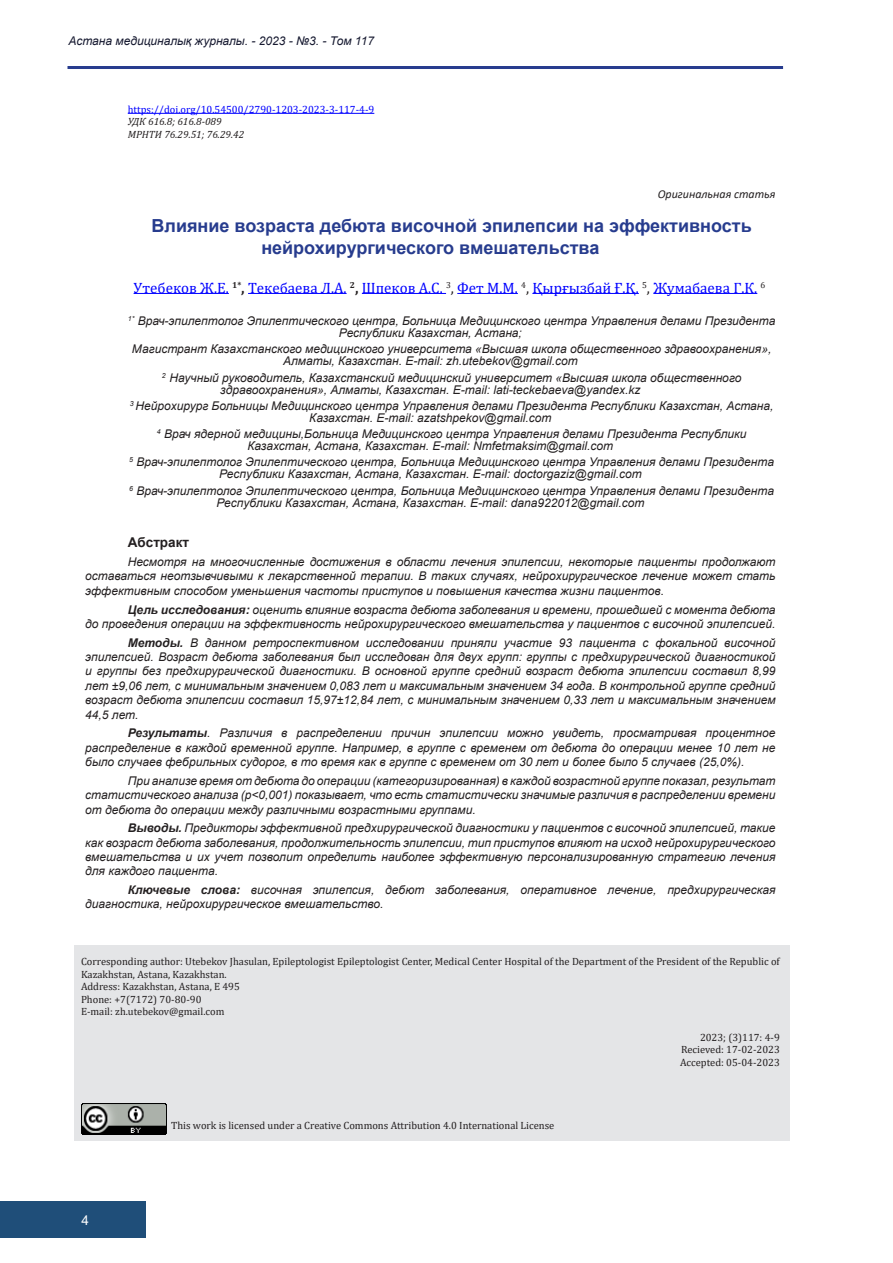
<style>
.page{position:relative;width:893px;height:1263px;background:#fff}
.page>*{position:absolute;margin:0;border:0;box-sizing:border-box;transform-origin:0 0}
.Название_статьи{font:700 18px/21.6px "Arial";color:#273c8e}
.ФИО_авторов{font:15px "Cambria";color:#00f}
.Резюме{font:700 13.5px "Arial";color:#231f20}
.t1{font:13.5px "Arial";color:#fff}
.текст_абстракта{font:italic 12px/14.4px "Arial";color:#231f20;text-align:justify}
.должность{font:italic 12px/12px "Arial";color:#231f20}
.t2{font:italic 12px "Arial";color:#161930}
.Вид_статьи{font:italic 12px "Calibri";color:#231f20}
.корресп{font:10.5px/12.6px "Cambria";color:#231f20}
.МРНТИ{font:10.5px "Cambria";color:#00f}
.МРНТИ-2{font:italic 10.5px "Cambria";color:#231f20}
.s1{font-weight:700;color:#231f20}
.s2{color:#231f20}
.s3{font-weight:700}
</style>
<div class="page">
<div style="left:0;top:1202px;width:146px;height:36px;background:#1f4e79"></div>
<hr style="left:68px;top:66px;width:715px;height:3px;background:#273c8e">
<div style="left:74px;top:945px;width:716px;height:196px;background:#e4e5e7"></div>
<hr style="left:128px;top:113px;width:246px;height:1px;background:#00f">
<hr style="left:134px;top:293px;width:95px;height:1px;background:#00f">
<hr style="left:248px;top:293px;width:99px;height:1px;background:#00f">
<hr style="left:362px;top:293px;width:84px;height:1px;background:#00f">
<hr style="left:457px;top:293px;width:61px;height:1px;background:#00f">
<hr style="left:532px;top:293px;width:107px;height:1px;background:#00f">
<hr style="left:653px;top:293px;width:104px;height:1px;background:#00f">
<img style="left:81px;top:1103px;width:86px;height:31px">
<p class="t2" style="left:69px;top:33px;width:307px">Астана медициналық журналы. - 2023 - №3. - Том 117</p>
<p class="МРНТИ" style="left:128px;top:103px;width:248px">https://doi.org/10.54500/2790-1203-2023-3-117-4-9</p>
<p class="МРНТИ-2" style="left:128px;top:114px;width:95px">УДК 616.8; 616.8-089</p>
<p class="МРНТИ-2" style="left:128px;top:127px;width:118px">МРНТИ 76.29.51; 76.29.42</p>
<p class="Вид_статьи" style="left:658px;top:186px;width:119px">Оригинальная статья</p>
<p class="Название_статьи" style="left:261px;top:216px;width:492px;text-indent:-110px">Влияние возраста дебюта височной эпилепсии на эффективность нейрохирургического вмешательства</p>
<p class="ФИО_авторов" style="left:134px;top:279px;width:633px">Утебеков Ж.Е. <sup>1*</sup><span class="s1">,</span> Текебаева Л.А. <sup>2</sup><span class="s1">,</span> Шпеков А.С. <sup>3</sup><span class="s2">,</span> Фет М.М. <sup>4</sup><span class="s2">,</span> Қырғызбай Ғ.Қ. <sup>5</sup><span class="s2">,</span> Жумабаева Г.К. <sup>6</sup></p>
<p class="должность" style="left:339px;top:315px;width:438px;text-indent:-211px"><sup>1*</sup> Врач-эпилептолог Эпилептического центра, Больница Медицинского центра Управления делами Президента<br>Республики Казахстан, Астана;</p>
<p class="должность" style="left:283px;top:343px;width:490px;text-indent:-151px">Магистрант Казахстанского медицинского университета «Высшая школа общественного здравоохранения»,<br>Алматы, Казахстан. E-mail: zh.utebekov@gmail.com</p>
<p class="должность" style="left:220px;top:371px;width:523px;text-indent:-58px"><sup>2</sup> Научный руководитель, Казахстанский медицинский университет «Высшая школа общественного здравоохранения», Алматы, Казахстан. E-mail: lati-teckebaeva@yandex.kz</p>
<p class="должность" style="left:309px;top:400px;width:466px;text-indent:-180px"><sup>3</sup> Нейрохирург Больницы Медицинского центра Управления делами Президента Республики Казахстан, Астана,<br>Казахстан. E-mail: azatshpekov@gmail.com</p>
<p class="должность" style="left:247px;top:428px;width:500px;text-indent:-91px"><sup>4</sup> Врач ядерной медицины,Больница Медицинского центра Управления делами Президента Республики<br>Казахстан, Астана, Казахстан. E-mail: Nmfetmaksim@gmail.com</p>
<p class="должность" style="left:219px;top:456px;width:556px;text-indent:-90px"><sup>5</sup> Врач-эпилептолог Эпилептического центра, Больница Медицинского центра Управления делами Президента<br>Республики Казахстан, Астана, Казахстан. E-mail: doctorgaziz@gmail.com</p>
<p class="должность" style="left:216px;top:484px;width:559px;text-indent:-87px"><sup>6</sup> Врач-эпилептолог Эпилептического центра, Больница Медицинского центра Управления делами Президента<br>Республики Казахстан, Астана, Казахстан. E-mail: dana922012@gmail.com</p>
<p class="Резюме" style="left:128px;top:533px;width:63px">Абстракт</p>
<p class="текст_абстракта" style="left:85px;top:555px;width:692px;text-indent:43px">Несмотря на многочисленные достижения в области лечения эпилепсии, некоторые пациенты продолжают оставаться неотзывчивыми к лекарственной терапии. В таких случаях, нейрохирургическое лечение может стать эффективным способом уменьшения частоты приступов и повышения качества жизни пациентов.</p>
<p class="текст_абстракта" style="left:85px;top:602px;width:692px;text-align:right"><span class="s3">Цель исследования:</span> оценить влияние возраста дебюта заболевания и времени, прошедшей с момента дебюта<br>до проведения операции на эффективность нейрохирургического вмешательства у пациентов с височной эпилепсией.</p>
<p class="текст_абстракта" style="left:85px;top:635px;width:692px;text-indent:43px"><span class="s3">Методы.</span> В данном ретроспективном исследовании приняли участие 93 пациента с фокальной височной эпилепсией. Возраст дебюта заболевания был исследован для двух групп: группы с предхирургической диагностикой и группы без предхирургической диагностики. В основной группе средний возраст дебюта эпилепсии составил 8,99 лет ±9,06 лет, с минимальным значением 0,083 лет и максимальным значением 34 года. В контрольной группе средний возраст дебюта эпилепсии составил 15,97±12,84 лет, с минимальным значением 0,33 лет и максимальным значением 44,5 лет.</p>
<p class="текст_абстракта" style="left:85px;top:726px;width:692px;text-indent:43px"><span class="s3">Результаты</span>. Различия в распределении причин эпилепсии можно увидеть, просматривая процентное распределение в каждой временной группе. Например, в группе с временем от дебюта до операции менее 10 лет не было случаев фебрильных судорог, в то время как в группе с временем от 30 лет и более было 5 случаев (25,0%).</p>
<p class="текст_абстракта" style="left:85px;top:773px;width:692px;text-indent:43px">При анализе время от дебюта до операции (категоризированная) в каждой возрастной группе показал, результат статистического анализа (р&lt;0,001) показывает, что есть статистически значимые различия в распределении времени от дебюта до операции между различными возрастными группами.</p>
<p class="текст_абстракта" style="left:85px;top:821px;width:692px;text-indent:43px"><span class="s3">Выводы.</span> Предикторы эффективной предхирургической диагностики у пациентов с височной эпилепсией, такие как возраст дебюта заболевания, продолжительность эпилепсии, тип приступов влияют на исход нейрохирургического вмешательства и их учет позволит определить наиболее эффективную персонализированную стратегию лечения для каждого пациента.</p>
<p class="текст_абстракта" style="left:85px;top:883px;width:692px;text-indent:43px"><span class="s3">Ключевые слова:</span> височная эпилепсия, дебют заболевания, оперативное лечение, предхирургическая диагностика, нейрохирургическое вмешательство.</p>
<p class="корресп" style="left:81px;top:955px;width:700px">Corresponding author: Utebekov Jhasulan, Epileptologist Epileptologist Center, Medical Center Hospital of the Department of the President of the Republic of<br>Kazakhstan, Astana, Kazakhstan.</p>
<p class="корресп" style="left:81px;top:980px;width:160px">Address: Kazakhstan, Astana, Е 495</p>
<p class="корресп" style="left:81px;top:993px;width:122px">Phone: +7(7172) 70-80-90</p>
<p class="корресп" style="left:81px;top:1005px;width:145px">E-mail: zh.utebekov@gmail.com</p>
<p class="корресп" style="left:700px;top:1030px;width:81px">2023; (3)117: 4-9</p>
<p class="корресп" style="left:681px;top:1043px;width:100px">Recieved: 17-02-2023</p>
<p class="корресп" style="left:680px;top:1056px;width:101px">Accepted: 05-04-2023</p>
<p class="t1" style="left:81px;top:1211px;width:9px">4</p>
<p class="корресп" style="left:171px;top:1119px;width:385px">This work is licensed under a Creative Commons Attribution 4.0 International License</p>
</div>
